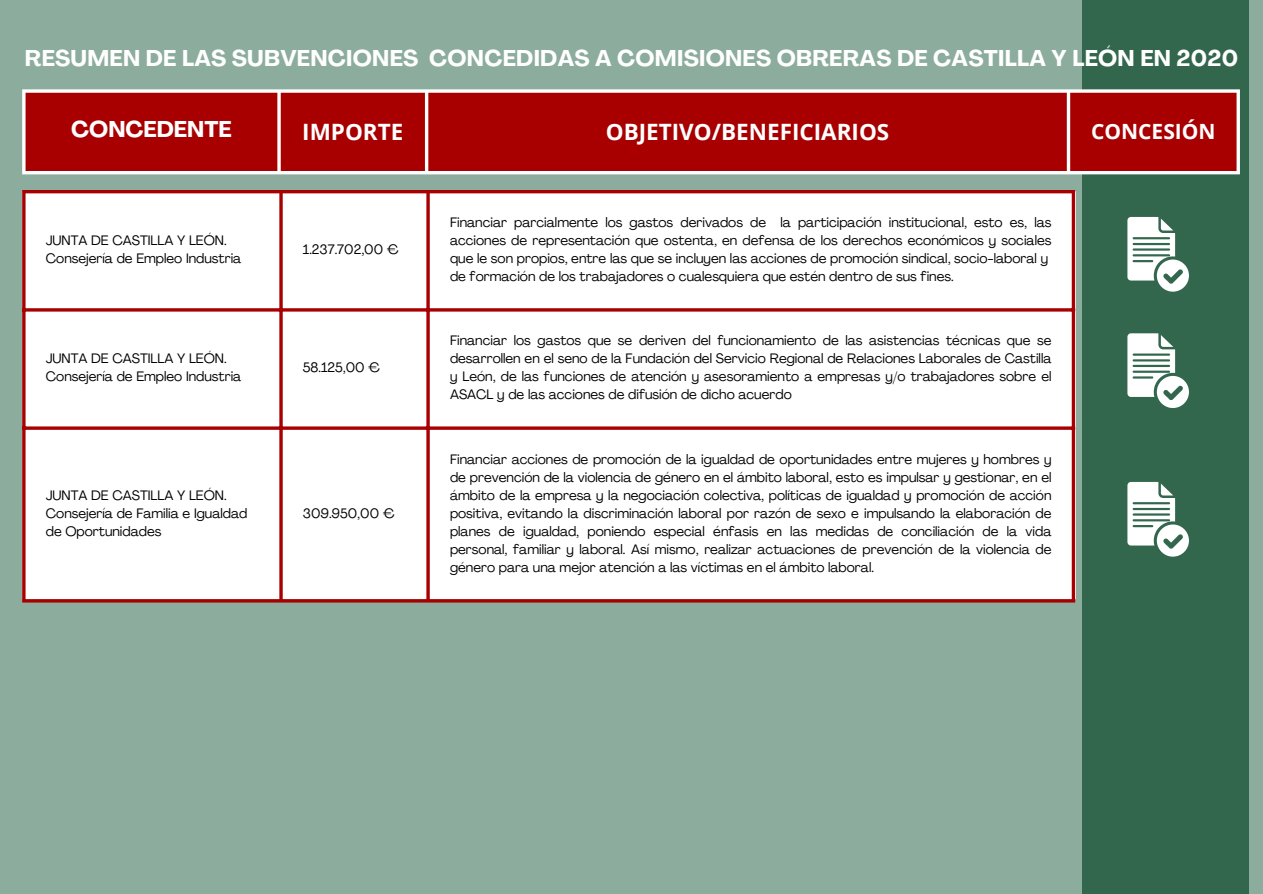
<style>
.page{position:relative;width:1263px;height:894px;background:#fff}
.page>*{position:absolute;margin:0;border:0;box-sizing:border-box;transform-origin:0 0}
.t1{font:700 22.5px "Agrandir";letter-spacing:.015em;color:#fff}
.t2{font:700 22.5px "Open Sans";color:#fff}
.t3{font:700 21px "Open Sans";color:#fff}
.t4{font:13.5px/18px "Agrandir";color:#000;text-align:justify}
</style>
<div class="page">
<div style="left:0;top:0;width:1263px;height:893px;background:#8cad9d"></div>
<div style="left:22px;top:191px;width:1053px;height:407px;background:#fff"></div>
<svg style="left:22px;top:193px;width:4px;height:406px;background:#b52727"></svg>
<svg style="left:279px;top:193px;width:4px;height:406px;background:#b52727"></svg>
<svg style="left:426px;top:193px;width:4px;height:406px;background:#b52727"></svg>
<hr style="left:1072px;top:193px;width:3px;height:406px;background:#a80000">
<hr style="left:22px;top:190px;width:1053px;height:3px;background:#a80000">
<hr style="left:22px;top:308px;width:1053px;height:3px;background:#a80000">
<hr style="left:22px;top:426px;width:1053px;height:3px;background:#a80000">
<hr style="left:22px;top:599px;width:1053px;height:3px;background:#a80000">
<div style="left:1082px;top:0;width:166px;height:893px;background:#32664d"></div>
<svg style="left:1127px;top:217px;width:62px;height:74px"></svg>
<svg style="left:1127px;top:333px;width:62px;height:74px"></svg>
<svg style="left:1127px;top:482px;width:62px;height:74px"></svg>
<div style="left:26px;top:93px;width:1210px;height:78px;background:#a80000"></div>
<svg style="left:22px;top:93px;width:4px;height:78px"></svg>
<svg style="left:277px;top:93px;width:4px;height:78px"></svg>
<hr style="left:425px;top:93px;width:3px;height:78px;background:#fff">
<hr style="left:1067px;top:93px;width:3px;height:78px;background:#fff">
<svg style="left:1236px;top:93px;width:4px;height:78px"></svg>
<svg style="left:22px;top:89px;width:1218px;height:4px;background:#ede6e5"></svg>
<hr style="left:22px;top:171px;width:1218px;height:3px;background:#fff">
<p class="t1" style="left:25px;top:49px;width:1215px">RESUMEN DE LAS SUBVENCIONES CONCEDIDAS A COMISIONES OBRERAS DE CASTILLA Y LEÓN EN 2020</p>
<p class="t1" style="left:71px;top:120px;width:162px">CONCEDENTE</p>
<p class="t2" style="left:302px;top:116px;width:103px">IMPORTE</p>
<p class="t2" style="left:606px;top:116px;width:285px">OBJETIVO/BENEFICIARIOS</p>
<p class="t3" style="left:1091px;top:116px;width:126px">CONCESIÓN</p>
<p class="t4" style="left:46px;top:233px;width:182px">JUNTA DE CASTILLA Y LEÓN.</p>
<p class="t4" style="left:46px;top:251px;width:197px">Consejería de Empleo Industria</p>
<p class="t4" style="left:46px;top:351px;width:182px">JUNTA DE CASTILLA Y LEÓN.</p>
<p class="t4" style="left:46px;top:369px;width:197px">Consejería de Empleo Industria</p>
<p class="t4" style="left:303px;top:242px;width:97px">1.237.702,00 €</p>
<p class="t4" style="left:303px;top:360px;width:79px">58.125,00 €</p>
<p class="t4" style="left:46px;top:487px;width:182px">JUNTA DE CASTILLA Y LEÓN.</p>
<p class="t4" style="left:46px;top:505px;width:203px">Consejería de Familia e Igualdad de Oportunidades</p>
<p class="t4" style="left:303px;top:505px;width:93px">309.950,00 €</p>
<h1 class="t4" style="left:450px;top:215px;width:603px">Financiar parcialmente los gastos derivados de la participación institucional, esto es, las acciones de representación que ostenta, en defensa de los derechos económicos y sociales que le son propios, entre las que se incluyen las acciones de promoción sindical, socio-laboral y</h1>
<p class="t4" style="left:450px;top:269px;width:505px">de formación de los trabajadores o cualesquiera que estén dentro de sus fines.</p>
<p class="t4" style="left:450px;top:333px;width:603px">Financiar los gastos que se deriven del funcionamiento de las asistencias técnicas que se desarrollen en el seno de la Fundación del Servicio Regional de Relaciones Laborales de Castilla y León, de las funciones de atención y asesoramiento a empresas y/o trabajadores sobre el ASACL y de las acciones de difusión de dicho acuerdo</p>
<p class="t4" style="left:450px;top:451px;width:603px">Financiar acciones de promoción de la igualdad de oportunidades entre mujeres y hombres y de prevención de la violencia de género en el ámbito laboral, esto es impulsar y gestionar, en el ámbito de la empresa y la negociación colectiva, políticas de igualdad y promoción de acción positiva, evitando la discriminación laboral por razón de sexo e impulsando la elaboración de planes de igualdad, poniendo especial énfasis en las medidas de conciliación de la vida personal, familiar y laboral. Así mismo, realizar actuaciones de prevención de la violencia de género para una mejor atención a las víctimas en el ámbito laboral.</p>
</div>
